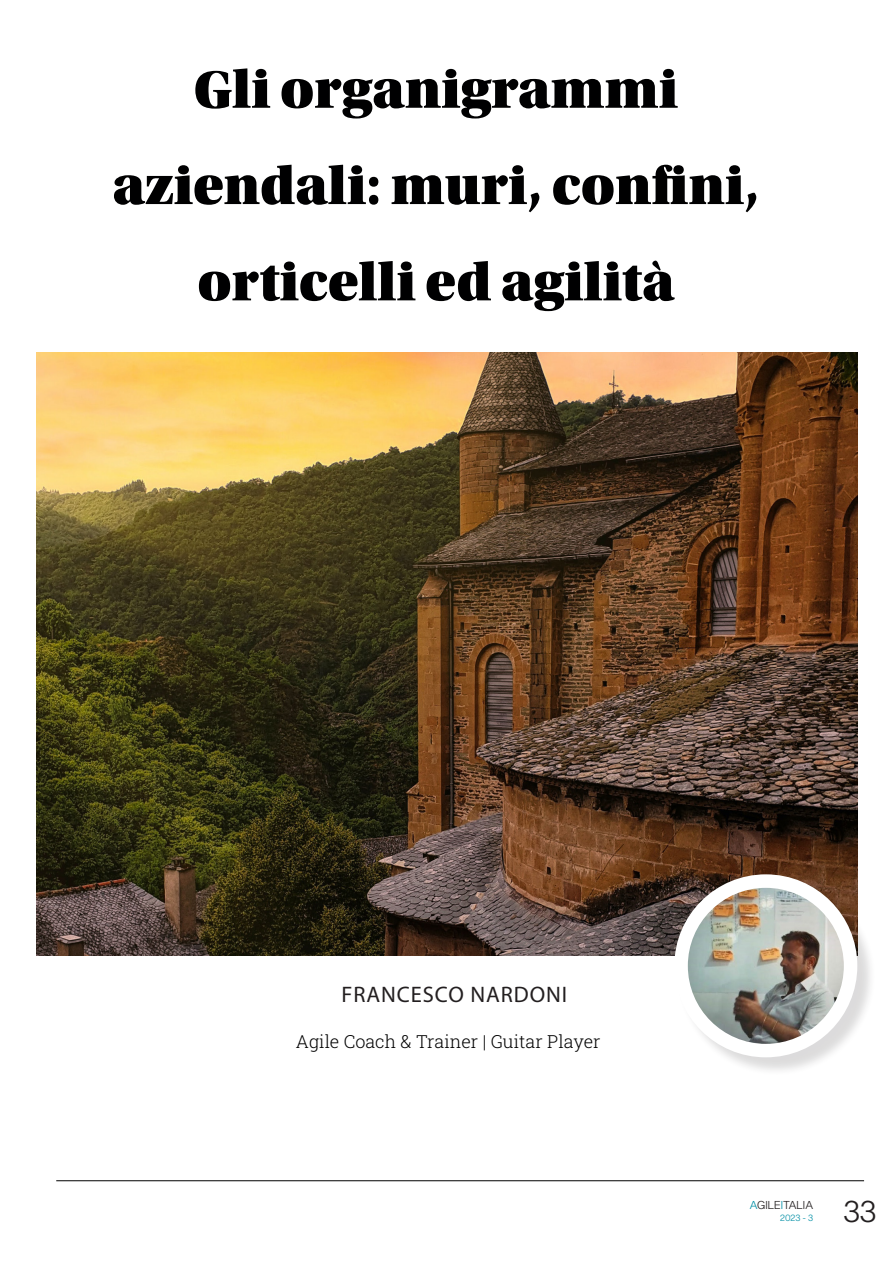
<style>
.page{position:relative;width:893px;height:1263px;background:#fff}
.page>*{position:absolute;margin:0;border:0;box-sizing:border-box;transform-origin:0 0}
.Headline_Text_-_Utop{font:55.5px "Utopia Std Black Headline";color:#000001}
.t1{font:30px "Sequel Sans Light Disp";color:#231f20}
.t2{font:22.5px "Myriad Pro";letter-spacing:.04em;color:#231f20}
.Headline_Text_-_Alig{font:18px "Roboto Slab";color:#000001}
.t3{font:11.25px "Sequel Sans Light Head";letter-spacing:.01em;color:#231f20}
.t4{font:9px "Sequel Sans Light Head";color:#008fa5}
.s1{color:#008fa5}
</style>
<div class="page">
<img style="left:37px;top:353px;width:820px;height:603px">
<div style="left:677px;top:876px;width:199px;height:200px;background:#231f20;opacity:.16"></div>
<img style="left:682px;top:881px;width:168px;height:169px">
<div style="left:674px;top:874px;width:183px;height:183px;border:14px solid #fff;border-radius:50%"></div>
<hr style="left:56px;top:1180px;width:808px;height:1px;background:#000001">
<p class="Headline_Text_-_Utop" style="left:194px;top:61px;width:486px">Gli organigrammi</p>
<p class="Headline_Text_-_Utop" style="left:112px;top:157px;width:648px">aziendali: muri, confini,</p>
<p class="Headline_Text_-_Utop" style="left:197px;top:253px;width:479px">orticelli ed agilità</p>
<p class="t2" style="left:342px;top:981px;width:227px">FRANCESCO NARDONI</p>
<p class="Headline_Text_-_Alig" style="left:296px;top:1029px;width:306px">Agile Coach &amp; Trainer | Guitar Player</p>
<p class="t3" style="left:750px;top:1197px;width:65px"><span class="s1">A</span>GILE<span class="s1">I</span>TALIA</p>
<p class="t4" style="left:780px;top:1211px;width:35px">2023 - 3</p>
<p class="t1" style="left:844px;top:1190px;width:34px">33</p>
</div>
